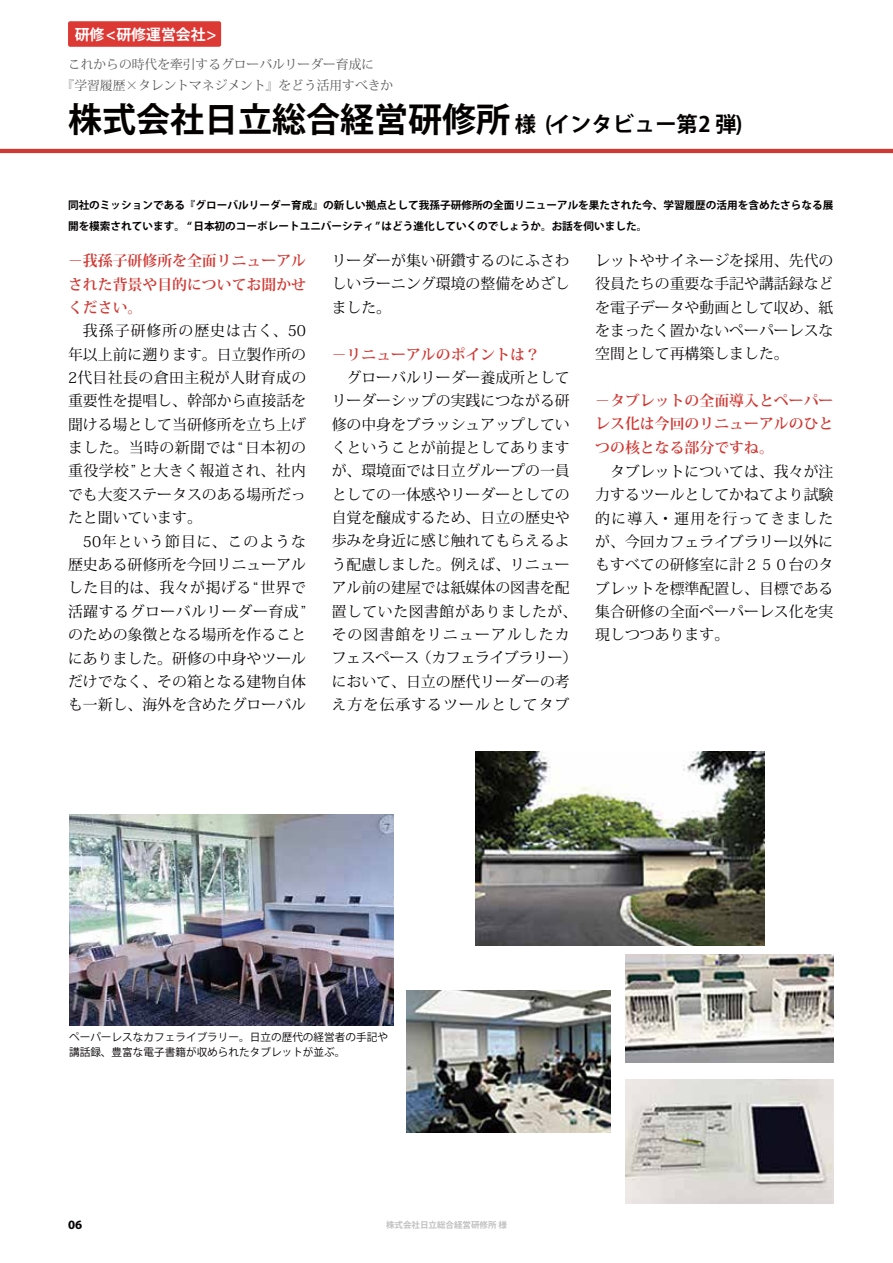
<style>
.page{position:relative;width:893px;height:1263px;background:#fff}
.page>*{position:absolute;margin:0;border:0;box-sizing:border-box;transform-origin:0 0}
.t1{font:700 34.05px "Koz Go Pr 6 N";color:#040000}
.t2{font:14.85px/23.4px "Koz Min Pr 6 N";color:#040000;text-align:justify}
.t3{font:700 14.85px/23.4px "Koz Min Pr 6 N";color:#cf3934;text-align:justify}
.t4{font:700 14.85px "Koz Go Pr 6 N";color:#fff}
.t5{font:12.75px/21.3px "Koz Min Pr 6 N";color:#595757}
.t6{font:700 12.75px "Myriad Pro";color:#040000}
.t7{font:700 10.65px/21.3px "Koz Go Pr 6 N";color:#040000}
.t8{font:10.65px/14.9px "Koz Go Pr 6 N";color:#040000}
.t9{font:700 8.55px "Koz Go Pr 6 N";color:#c0c0c0}
.s1{font-size:21.3px}
</style>
<div class="page">
<hr style="left:0;top:149px;width:893px;height:4px;background:#cf3934">
<div style="left:68px;top:21px;width:153px;height:26px;background:#dc3834;border-radius:2px"></div>
<img style="left:69px;top:815px;width:325px;height:210px">
<img style="left:406px;top:991px;width:204px;height:142px">
<img style="left:625px;top:955px;width:208px;height:108px">
<img style="left:625px;top:1079px;width:208px;height:124px">
<img style="left:475px;top:752px;width:289px;height:194px">
<p class="t4" style="left:75px;top:26px;width:143px">研修&lt;研修運営会社&gt;</p>
<p class="t5" style="left:62px;top:54px;width:333px;text-indent:6px">これからの時代を牽引するグローバルリーダー育成に<br>『学習履歴×タレントマネジメント』をどう活用すべきか</p>
<h1 class="t1" style="left:68px;top:100px;width:676px">株式会社日立総合経営研修所 <span class="s1">様 (インタビュー第 2 弾)</span></h1>
<p class="t7" style="left:68px;top:195px;width:767px">同社のミッションである『グローバルリーダー育成』の新しい拠点として我孫子研修所の全面リニューアルを果たされた今、学習履歴の活用を含めたさらなる展開を模索されています。 “ 日本初のコーポレートユニバーシティ ” はどう進化していくのでしょうか。お話を伺いました。</p>
<p class="t3" style="left:68px;top:249px;width:240px">－我孫子研修所を全面リニューアルされた背景や目的についてお聞かせください。</p>
<p class="t2" style="left:68px;top:319px;width:240px;text-indent:15px">我孫子研修所の歴史は古く、50年以上前に遡ります。日立製作所の2代目社長の倉田主税が人財育成の重要性を提唱し、幹部から直接話を聞ける場として当研修所を立ち上げました。当時の新聞では“日本初の重役学校”と大きく報道され、社内でも大変ステータスのある場所だったと聞いています。</p>
<p class="t2" style="left:68px;top:530px;width:240px;text-indent:15px">50年という節目に、このような歴史ある研修所を今回リニューアルした目的は、我々が掲げる“世界で活躍するグローバルリーダー育成”のための象徴となる場所を作ることにありました。研修の中身やツールだけでなく、その箱となる建物自体も一新し、海外を含めたグローバル</p>
<p class="t2" style="left:332px;top:249px;width:240px">リーダーが集い研鑽するのにふさわしいラーニング環境の整備をめざしました。</p>
<p class="t3" style="left:332px;top:343px;width:210px">－リニューアルのポイントは？</p>
<p class="t2" style="left:332px;top:366px;width:247px;text-align:center">グローバルリーダー養成所として<br>リーダーシップの実践につながる研修の中身をブラッシュアップしていくということが前提としてありますが、環境面では日立グループの一員としての一体感やリーダーとしての自覚を醸成するため、日立の歴史や歩みを身近に感じ触れてもらえるよう配慮しました。例えば、リニューアル前の建屋では紙媒体の図書を配置していた図書館がありましたが、その図書館をリニューアルしたカフェスペース（カフェライブラリー）において、日立の歴代リーダーの考え方を伝承するツールとしてタブ</p>
<p class="t2" style="left:595px;top:249px;width:240px">レットやサイネージを採用、先代の役員たちの重要な手記や講話録などを電子データや動画として収め、紙をまったく置かないペーパーレスな空間として再構築しました。</p>
<p class="t3" style="left:595px;top:389px;width:240px">－タブレットの全面導入とペーパーレス化は今回のリニューアルのひとつの核となる部分ですね。</p>
<p class="t2" style="left:595px;top:460px;width:240px;text-indent:15px">タブレットについては、我々が注力するツールとしてかねてより試験的に導入・運用を行ってきましたが、今回カフェライブラリー以外にもすべての研修室に計２５０台のタブレットを標準配置し、目標である集合研修の全面ペーパーレス化を実現しつつあります。</p>
<p class="t8" style="left:69px;top:1030px;width:320px">ペーパーレスなカフェライブラリー。日立の歴代の経営者の手記や講話録、豊富な電子書籍が収められたタブレットが並ぶ。</p>
<p class="t6" style="left:68px;top:1216px;width:16px">06</p>
<p class="t9" style="left:386px;top:1220px;width:122px">株式会社日立総合経営研修所 様</p>
</div>
